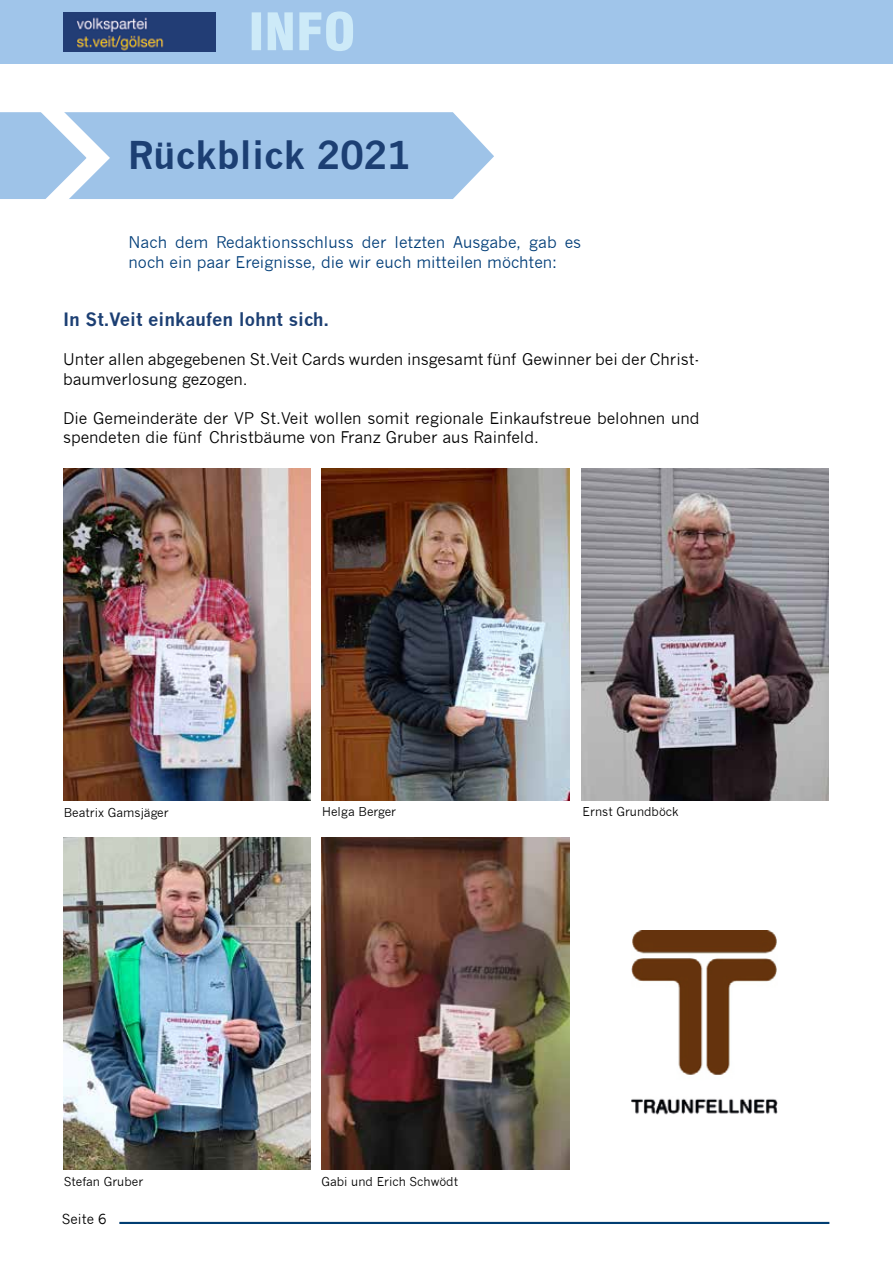
<style>
.page{position:relative;width:893px;height:1263px;background:#fff}
.page>*{position:absolute;margin:0;border:0;box-sizing:border-box;transform-origin:0 0}
.t1{font:700 37.5px "News Gothic";color:#1c3f73}
.t2{font:700 18px "News Gothic";color:#1c3f73}
.t3{font:15.75px/19.5px "News Gothic";color:#000}
.t4{font:15.75px/19.5px "News Gothic";color:#003d78}
.t5{font:13.5px "News Gothic";color:#000}
.t6{font:12px "News Gothic";color:#000}
</style>
<div class="page">
<div style="left:0;top:0;width:893px;height:64px;background:#a0c5ea"></div>
<svg style="left:252px;top:11px;width:101px;height:40px"></svg>
<hr style="left:119px;top:1222px;width:710px;height:2px;background:#003d72">
<img style="left:64px;top:12px;width:151px;height:40px">
<img style="left:631px;top:931px;width:146px;height:184px">
<img style="left:63px;top:469px;width:248px;height:331px">
<img style="left:63px;top:838px;width:248px;height:331px">
<img style="left:321px;top:838px;width:248px;height:331px">
<img style="left:321px;top:469px;width:248px;height:331px">
<img style="left:581px;top:469px;width:248px;height:331px">
<svg style="left:0;top:112px;width:494px;height:87px"></svg>
<h1 class="t1" style="left:128px;top:132px;width:284px">Rückblick 2021</h1>
<p class="t4" style="left:129px;top:233px;width:454px">Nach dem Redaktionsschluss der letzten Ausgabe, gab es noch ein paar Ereignisse, die wir euch mitteilen möchten:</p>
<p class="t2" style="left:63px;top:309px;width:268px">In St.Veit einkaufen lohnt sich.</p>
<p class="t3" style="left:63px;top:350px;width:638px">Unter allen abgegebenen St.Veit Cards wurden insgesamt fünf Gewinner bei der Christ&shy;baumverlosung gezogen.</p>
<p class="t3" style="left:63px;top:408px;width:638px">Die Gemeinderäte der VP St.Veit wollen somit regionale Einkaufstreue belohnen und spendeten die fünf Christbäume von Franz Gruber aus Rainfeld.</p>
<p class="t6" style="left:64px;top:805px;width:106px">Beatrix Gamsjäger</p>
<p class="t6" style="left:322px;top:804px;width:75px">Helga Berger</p>
<p class="t6" style="left:582px;top:804px;width:98px">Ernst Grundböck</p>
<p class="t6" style="left:64px;top:1175px;width:81px">Stefan Gruber</p>
<p class="t6" style="left:321px;top:1175px;width:138px">Gabi und Erich Schwödt</p>
<p class="t5" style="left:62px;top:1211px;width:46px">Seite 6</p>
</div>
